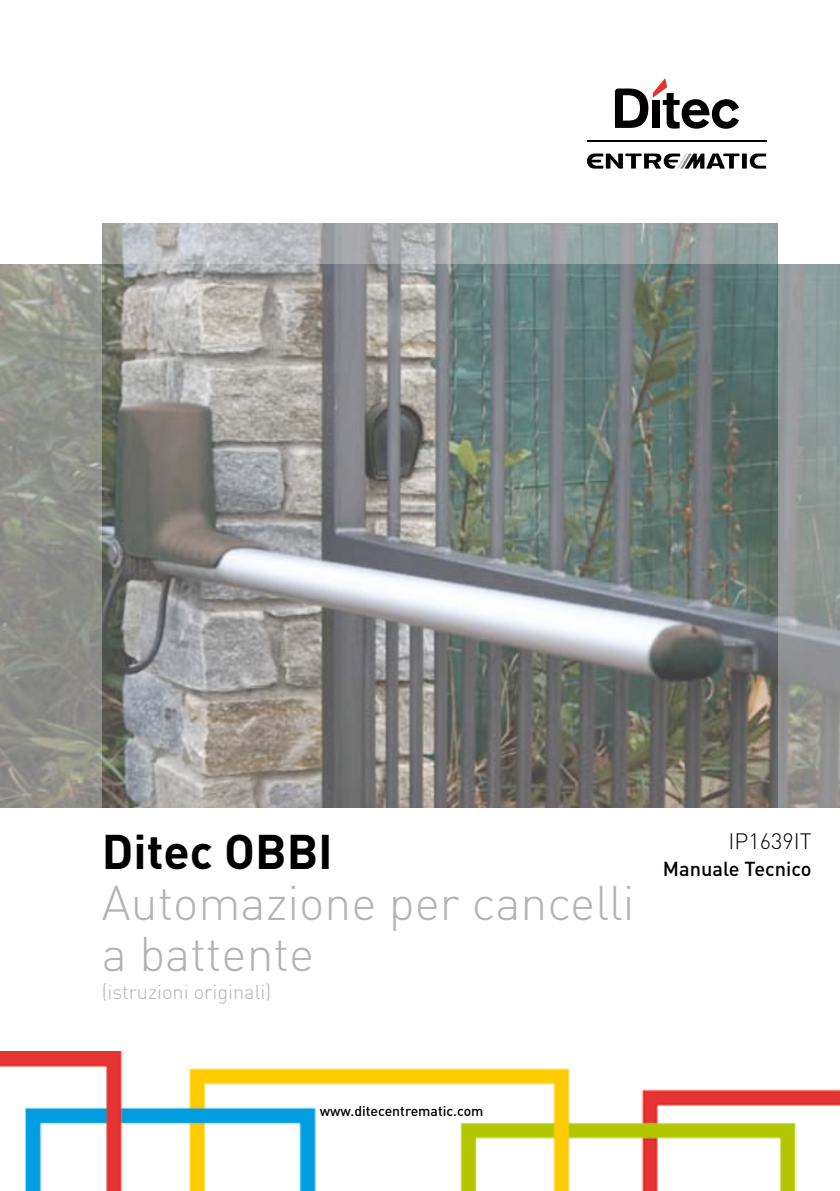
<style>
.page{position:relative;width:840px;height:1191px;background:#fff}
.page>*{position:absolute;margin:0;border:0;box-sizing:border-box;transform-origin:0 0}
.t1{font:300 48px/51px "DIN Pro";color:#b1b3b4}
.t2{font:700 48px "DIN Pro";color:#000}
.t3{font:300 22px "DIN Pro";color:#000}
.t4{font:300 20px "DIN Pro";color:#b1b3b4}
.t5{font:500 20px "DIN Pro";color:#000}
.t6{font:500 14px "DIN Pro";color:#000}
</style>
<div class="page">
<img style="left:0;top:1052px;width:839px;height:139px">
<svg style="left:615px;top:78px;width:123px;height:51px"></svg>
<svg style="left:749px;top:153px;width:16px;height:16px"></svg>
<div style="left:741px;top:153px;width:5px;height:16px;background:#000"></div>
<svg style="left:586px;top:153px;width:153px;height:16px"></svg>
<hr style="left:586px;top:140px;width:179px;height:1px;background:#000">
<img style="left:0;top:265px;width:839px;height:542px">
<img style="left:102px;top:223px;width:675px;height:584px">
<p class="t2" style="left:102px;top:819px;width:232px">Ditec OBBI</p>
<p class="t1" style="left:102px;top:875px;width:534px">Automazione per cancelli a battente</p>
<p class="t4" style="left:102px;top:978px;width:171px">(istruzioni originali)</p>
<p class="t3" style="left:728px;top:826px;width:85px">IP1639IT</p>
<p class="t5" style="left:662px;top:855px;width:150px">Manuale Tecnico</p>
<p class="t6" style="left:319px;top:1101px;width:165px">www.ditecentrematic.com</p>
</div>
